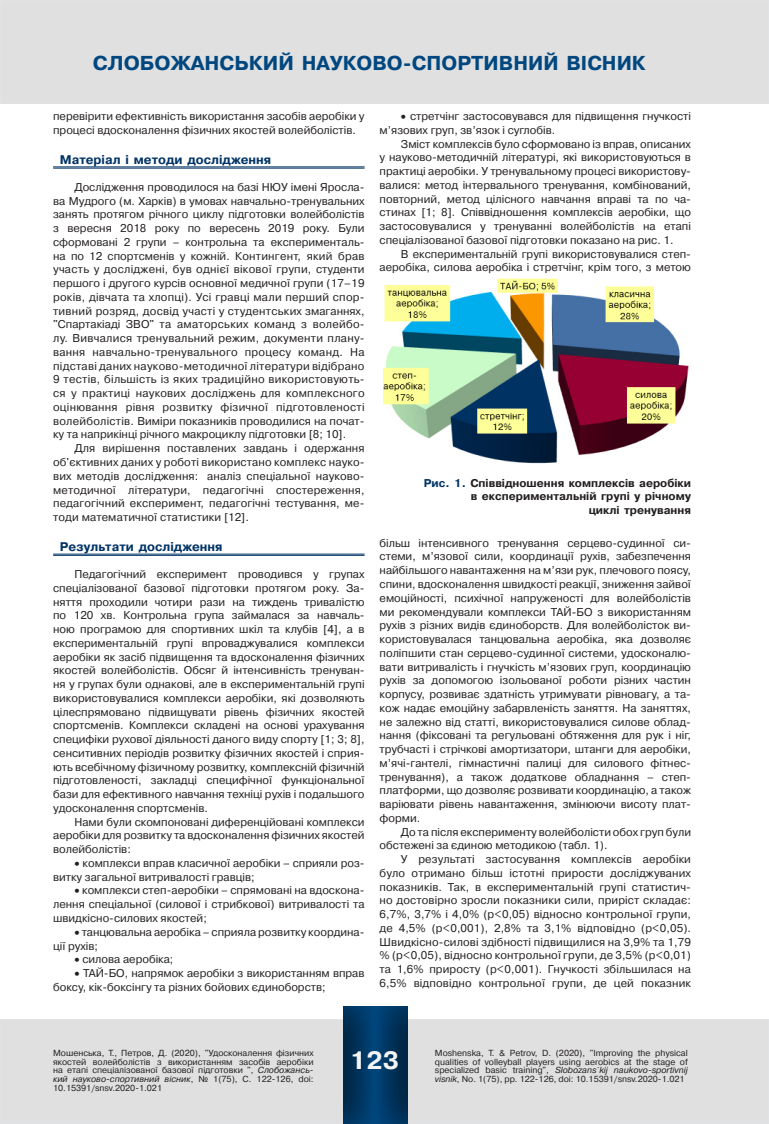
<style>
.page{position:relative;width:769px;height:1124px;background:#fff}
.page>*{position:absolute;margin:0;border:0;box-sizing:border-box;transform-origin:0 0}
.t1{font:700 25px "Pragmatica CTT";color:#f3f4f4}
.t2{font:700 20px "Pragmatica CTT";color:#00477f}
.Обычный{font:700 12.5px "Pragmatica CTT";color:#036}
.Обычный-2{font:11.25px/13.8px "Pragmatica CTT";color:#231f20;text-align:justify}
.Абзац_списка{font:11.25px/13.8px "Pragmatica CTT";color:#231f20}
.Основной_текст{font:700 11.25px "Pragmatica CTT";color:#231f20}
.Обычный-3{font:8.75px/8.8px "Pragmatica CTT";color:#231f20;text-align:justify}
.s1{color:#036}
.s2{font-style:italic}
</style>
<div class="page">
<div style="left:1px;top:1019px;width:767px;height:104px;background:#e0e0e0"></div>
<svg style="left:343px;top:1006px;width:65px;height:117px;background:#003560"></svg>
<div style="left:1px;top:1px;width:767px;height:102px;background:#e0e0e0"></div>
<div style="left:0;top:0;width:769px;height:104px;border:1px solid #e1e2e4"></div>
<hr style="left:53px;top:166px;width:312px;height:1px;background:#036">
<hr style="left:53px;top:168px;width:312px;height:1px;background:#036">
<hr style="left:53px;top:553px;width:312px;height:1px;background:#036">
<hr style="left:53px;top:555px;width:312px;height:1px;background:#036">
<img style="left:383px;top:278px;width:305px;height:186px">
<p class="t2" style="left:93px;top:52px;width:554px">СЛОБОЖАНСЬКИЙ НАУКОВО-СПОРТИВНИЙ ВІСНИК</p>
<p class="Абзац_списка" style="left:53px;top:109px;width:313px">перевірити ефективність використання засобів аеробіки у процесі вдосконалення фізичних якостей волейболістів.</p>
<p class="Обычный" style="left:60px;top:152px;width:213px">Матеріал і методи дослідження</p>
<p class="Обычный-2" style="left:53px;top:180px;width:313px;text-indent:21px">Дослідження проводилося на базі НЮУ імені Яросла&shy;ва Мудрого (м. Харків) в умовах навчально-тренувальних занять протягом річного циклу підготовки волейболістів з вересня 2018 року по вересень 2019 року. Були сформовані 2 групи – контрольна та експерименталь&shy;на по 12 спортсменів у кожній. Контингент, який брав участь у досліджені, був однієї вікової групи, студенти першого i другого курсів основної медичної групи (17–19 років, дівчата та хлопці). Усі гравці мали перший спор&shy;тивний розряд, досвід участі у студентських змаганнях, "Спартакіаді ЗВО" та аматорських команд з волейбо&shy;лу. Вивчалися тренувальний режим, документи плану&shy;вання навчально-тренувального процесу команд. На підставі даних науково-методичної літератури відібрано 9 тестів, більшість із яких традиційно використовують&shy;ся у практиці наукових досліджень для комплексного оцінювання рівня розвитку фізичної підготовленості волейболістів. Виміри показників проводилися на почат&shy;ку та наприкінці річного макроциклу підготовки [8; 10].</p>
<p class="Обычный-2" style="left:53px;top:441px;width:313px;text-indent:21px">Для вирішення поставлених завдань і одержання об'єктивних даних у роботі використано комплекс науко&shy;вих методів дослідження: аналіз спеціальної науково&shy;методичної літератури, педагогічні спостереження, педагогічний експеримент, педагогічні тестування, ме&shy;тоди математичної статистики [12].</p>
<p class="Обычный" style="left:60px;top:539px;width:164px">Результати дослідження</p>
<p class="Обычный-2" style="left:53px;top:567px;width:313px;text-indent:21px">Педагогічний експеримент проводився у групах спеціалізованої базової підготовки протягом року. За&shy;няття проходили чотири рази на тиждень тривалістю по 120 хв. Контрольна група займалася за навчаль&shy;ною програмою для спортивних шкіл та клубів [4], а в експериментальній групі впроваджувалися комплекси аеробіки як засіб підвищення та вдосконалення фізичних якостей волейболістів. Обсяг й інтенсивність тренуван&shy;ня у групах були однакові, але в експериментальній групі використовувалися комплекси аеробіки, які дозволяють цілеспрямовано підвищувати рівень фізичних якостей спортсменів. Комплекси складені на основі урахування специфіки рухової діяльності даного виду спорту [1; 3; 8], сенситивних періодів розвитку фізичних якостей і сприя&shy;ють всебічному фізичному розвитку, комплексній фізичній підготовленості, закладці специфічної функціональної бази для ефективного навчання техніці рухів і подальшого удосконалення спортсменів.</p>
<p class="Обычный-2" style="left:53px;top:814px;width:313px;text-indent:21px">Нами були скомпоновані диференційовані комплекси аеробіки для розвитку та вдосконалення фізичних якостей волейболістів:</p>
<p class="Абзац_списка" style="left:53px;top:856px;width:313px;text-indent:21px">• комплекси вправ класичної аеробіки – сприяли роз&shy;витку загальної витривалості гравців;</p>
<p class="Абзац_списка" style="left:53px;top:883px;width:313px;text-align:justify;text-indent:21px">• комплекси степ-аеробіки – спрямовані на вдоскона&shy;лення спеціальної (силової і стрибкової) витривалості та швидкісно-силових якостей;</p>
<p class="Абзац_списка" style="left:53px;top:924px;width:313px;text-indent:21px">• танцювальна аеробіка – сприяла розвитку координа&shy;ції рухів;</p>
<p class="Абзац_списка" style="left:74px;top:952px;width:101px">• силова аеробіка;</p>
<p class="Абзац_списка" style="left:53px;top:966px;width:313px;text-indent:21px">• ТАЙ-БО, напрямок аеробіки з використанням вправ боксу, кік-боксінгу та різних бойових єдиноборств;</p>
<p class="Абзац_списка" style="left:380px;top:109px;width:313px;text-indent:21px">• стретчінг застосовувався для підвищення гнучкості м’язових груп, зв’язок і суглобів.</p>
<p class="Абзац_списка" style="left:380px;top:137px;width:313px;text-align:justify;text-indent:21px">Зміст комплексів було сформовано із вправ, описаних у науково-методичній літературі, які використовуються в практиці аеробіки. У тренувальному процесі використову&shy;валися: метод інтервального тренування, комбінований, повторний, метод цілісного навчання вправі та по ча&shy;стинах [1; 8]. Співвідношення комплексів аеробіки, що застосовувалися у тренуванні волейболістів на етапі спеціалізованої базової підготовки показано на рис. 1.</p>
<p class="Обычный-2" style="left:380px;top:247px;width:313px;text-align:right">В експериментальній групі використовувалися степ&shy;аеробіка, силова аеробіка і стретчінг, крім того, з метою</p>
<p class="Основной_текст" style="left:424px;top:476px;width:269px"><span class="s1">Рис. 1.</span> Співвідношення комплексів аеробіки</p>
<p class="Основной_текст" style="left:471px;top:490px;width:222px">в експериментальній групі у річному</p>
<p class="Основной_текст" style="left:589px;top:504px;width:104px">циклі тренування</p>
<p class="Обычный-2" style="left:380px;top:536px;width:313px">більш інтенсивного тренування серцево-судинної си&shy;стеми, м’язової сили, координації рухів, забезпечення найбільшого навантаження на м’язи рук, плечового поясу, спини, вдосконалення швидкості реакції, зниження зайвої емоційності, психічної напруженості для волейболістів ми рекомендували комплекси ТАЙ-БО з використанням рухів з різних видів єдиноборств. Для волейболісток ви&shy;користовувалася танцювальна аеробіка, яка дозволяє поліпшити стан серцево-судинної системи, удосконалю&shy;вати витривалість і гнучкість м’язових груп, координацію рухів за допомогою ізольованої роботи різних частин корпусу, розвиває здатність утримувати рівновагу, а та&shy;кож надає емоційну забарвленість заняття. На заняттях, не залежно від статті, використовувалися силове облад&shy;нання (фіксовані та регульовані обтяження для рук і ніг, трубчасті і стрічкові амортизатори, штанги для аеробіки, м’ячі-гантелі, гімнастичні палиці для силового фітнес&shy;тренування), а також додаткове обладнання – степ&shy;платформи, що дозволяє розвивати координацію, а також варіювати рівень навантаження, змінюючи висоту плат&shy;форми.</p>
<p class="Обычный-2" style="left:380px;top:824px;width:313px;text-indent:21px">До та після експерименту волейболісти обох груп були обстежені за єдиною методикою (табл. 1).</p>
<p class="Обычный-2" style="left:380px;top:852px;width:313px;text-indent:21px">У результаті застосування комплексів аеробіки було отримано більш істотні прирости досліджуваних показників. Так, в експериментальній групі статистич&shy;но достовірно зросли показники сили, приріст складає:<br>6,7%, 3,7% і 4,0% (p&lt;0,05) відносно контрольної групи, де 4,5% (p&lt;0,001), 2,8% та 3,1% відповідно (p&lt;0,05).<br>Швидкісно-силові здібності підвищилися на 3,9% та 1,79 % (p&lt;0,05), відносно контрольної групи, де 3,5% (p&lt;0,01) та 1,6% приросту (p&lt;0,001). Гнучкості збільшилася на 6,5% відповідно контрольної групи, де цей показник</p>
<p class="Обычный-3" style="left:53px;top:1048px;width:262px">Мошенська, T., Петров, Д. (2020), "Удосконалення фізичних якостей волейболістів з використанням засобів аеробіки на етапі спеціалізованої базової підготовки ", <span class="s2">Слобожансь&shy;кий науково-спортивний вісник</span>, № 1(75), С. 122-126, doi:<br>10.15391/snsv.2020-1.021</p>
<p class="Обычный-3" style="left:435px;top:1048px;width:254px">Moshenska, T. &amp; Petrov, D. (2020), "Improving the physical qualities of volleyball players using aerobics at the stage of specialized basic training", <span class="s2">Slobozans`kij naukovo-sportivnij visnik</span>, No. 1(75), pp. 122-126, doi: 10.15391/snsv.2020-1.021</p>
<p class="t1" style="left:350px;top:1046px;width:50px">123</p>
</div>
